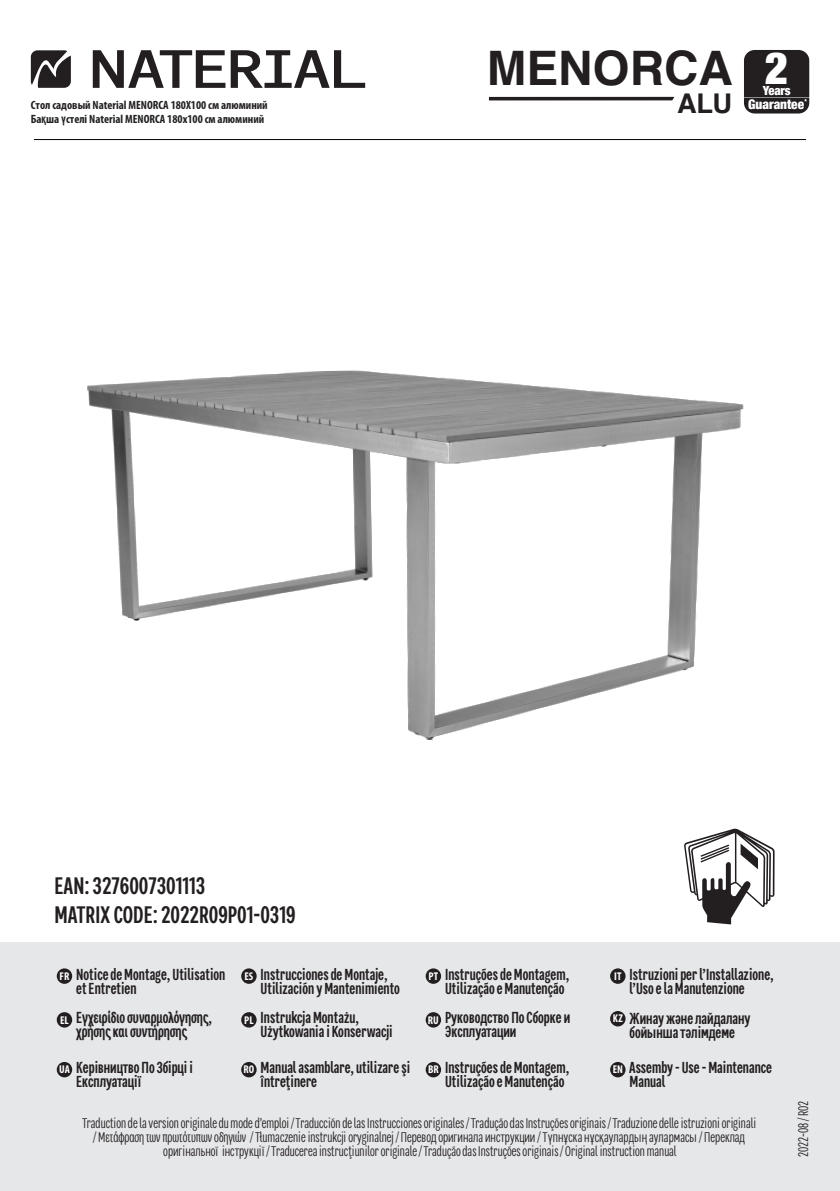
<style>
.page{position:relative;width:840px;height:1191px;background:#fff}
.page>*{position:absolute;margin:0;border:0;box-sizing:border-box;transform-origin:0 0}
.t1{font:700 47.6px "Helvetica";color:#231f20}
.t2{font:900 condensed 44.8px "Helvetica Neue";color:#fff}
.t3{font:700 27.2px "Helvetica";color:#231f20}
.t4{font:700 24px/28.4px "Leroy Merlin Sans Condensed";color:#231f20}
.t5{font:700 16px/14px "Leroy Merlin Sans Condensed";color:#231f20}
.t6{font:14px/14px "Leroy Merlin Sans Condensed";color:#231f20;text-align:center}
.t7{font:900 condensed 13.2px "Helvetica Neue";color:#fff}
.t8{font:900 condensed 12.6px "Helvetica Neue";letter-spacing:-.015em;color:#fff}
.t9{font:700 condensed 12px "Myriad Pro";color:#231f20}
.s1{font-family:"Leroy Merlin Sans Condensed";font-stretch:normal}
.s2{font-family:"Myriad Pro";font-stretch:condensed;font-size:11.2px;color:#fff}
</style>
<div class="page">
<div style="left:0;top:943px;width:839px;height:248px;background:#e6e7e9"></div>
<svg style="left:93px;top:50px;width:272px;height:38px"></svg>
<svg style="left:31px;top:50px;width:40px;height:38px;background:#4e4b4c"></svg>
<svg style="left:684px;top:828px;width:90px;height:96px"></svg>
<hr style="left:34px;top:139px;width:771px;height:1px;background:#000">
<div style="left:57px;top:968px;width:15px;height:15px;background:#231f20;border-radius:50%"></div>
<div style="left:241px;top:968px;width:15px;height:15px;background:#231f20;border-radius:50%"></div>
<div style="left:425px;top:968px;width:16px;height:15px;background:#231f20;border-radius:50%"></div>
<div style="left:609px;top:968px;width:16px;height:15px;background:#231f20;border-radius:50%"></div>
<div style="left:57px;top:1012px;width:15px;height:15px;background:#231f20;border-radius:50%"></div>
<div style="left:241px;top:1012px;width:15px;height:15px;background:#231f20;border-radius:50%"></div>
<div style="left:425px;top:1012px;width:16px;height:15px;background:#231f20;border-radius:50%"></div>
<div style="left:609px;top:1011px;width:16px;height:15px;background:#231f20;border-radius:50%"></div>
<div style="left:57px;top:1062px;width:15px;height:15px;background:#231f20;border-radius:50%"></div>
<div style="left:241px;top:1062px;width:15px;height:15px;background:#231f20;border-radius:50%"></div>
<div style="left:425px;top:1062px;width:16px;height:15px;background:#231f20;border-radius:50%"></div>
<div style="left:609px;top:1062px;width:16px;height:15px;background:#231f20;border-radius:50%"></div>
<div style="left:744px;top:50px;width:64px;height:63px;background:#231f20"></div>
<svg style="left:488px;top:97px;width:186px;height:3px"></svg>
<img style="left:87px;top:370px;width:657px;height:370px">
<h1 class="t1" style="left:486px;top:30px;width:247px">MENORCA</h1>
<p class="t9" style="left:31px;top:97px;width:238px">Стол садовый Naterial MENORCA 180X100 см алюминий</p>
<h3 class="t3" style="left:676px;top:81px;width:56px">ALU</h3>
<p class="t9" style="left:31px;top:112px;width:235px">Ба<span class="s1">қ</span>ша <span class="s1">ү</span>стелі Naterial MENORCA 180x100 см алюминий</p>
<h2 class="t2" style="left:764px;top:31px;width:25px">2</h2>
<p class="t7" style="left:747px;top:94px;width:57px">Guarantee</p>
<p class="t8" style="left:762px;top:81px;width:30px">Years</p>
<h3 class="t4" style="left:54px;top:870px;width:242px">EAN: 3276007301113<br>MATRIX CODE: 2022R09P01-0319</h3>
<p class="t5" style="left:76px;top:966px;width:151px;text-indent:-17px"><span class="s2">FR</span> Notice de Montage, Utilisation et Entretien</p>
<p class="t5" style="left:260px;top:966px;width:141px;text-indent:-16px"><span class="s2">ES</span> Instrucciones de Montaje,<br>Utilización y Mantenimiento</p>
<p class="t5" style="left:445px;top:966px;width:126px;text-indent:-16px"><span class="s2">PT</span> Instruções de Montagem,<br>Utilização e Manutenção</p>
<p class="t5" style="left:629px;top:966px;width:146px;text-indent:-15px"><span class="s2">IT</span> Istruzioni per l’Installazione, l’Uso e la Manutenzione</p>
<p class="t5" style="left:60px;top:1010px;width:153px;text-align:center"><span class="s2">EL</span> Εγχειρίδιο συναρμολόγησης, χρήσης και συντήρησης</p>
<p class="t5" style="left:260px;top:1010px;width:133px;text-indent:-16px"><span class="s2">PL</span> Instrukcja Montażu,<br>Użytkowania i Konserwacji</p>
<p class="t5" style="left:445px;top:1010px;width:126px;text-indent:-17px"><span class="s2">RU</span> Руководство По Сборке и<br>Эксплуатации</p>
<p class="t5" style="left:612px;top:1010px;width:139px;text-align:center"><span class="s2">KZ</span> Жинау және лайдалану бойынша тәлімдеме</p>
<p class="t5" style="left:76px;top:1060px;width:118px;text-indent:-17px"><span class="s2">UA</span> Керівництво По Збірці і<br>Експлуатації</p>
<p class="t5" style="left:260px;top:1060px;width:151px;text-indent:-17px"><span class="s2">RO</span> Manual asamblare, utilizare şi întreţinere</p>
<p class="t5" style="left:445px;top:1060px;width:126px;text-indent:-17px"><span class="s2">BR</span> Instruções de Montagem,<br>Utilização e Manutenção</p>
<p class="t5" style="left:629px;top:1060px;width:144px;text-indent:-17px"><span class="s2">EN</span> Assemby - Use - Maintenance<br>Manual</p>
<p class="t6" style="left:82px;top:1115px;width:675px">Traductiondelaversionoriginaledumoded’emploi /TraduccióndelasInstruccionesoriginales/TraduçãodasInstruçõesoriginais/Traduzionedelleistruzionioriginali /Μετάφραση τωνπρωτότυπωνοδηγιών /Tłumaczenieinstrukcjioryginalnej / Переводоригиналаинструкции/Түпнұска нұсқаулардың аулармасы / Переклад оригінальної інструкції /Traducerea instrucţiunilor originale /Tradução das Instruções originais / Original instruction manual</p>
<p class="t6" style="left:795px;top:1157px;width:58px;rotate:-90deg">2022-08 / R02</p>
</div>
